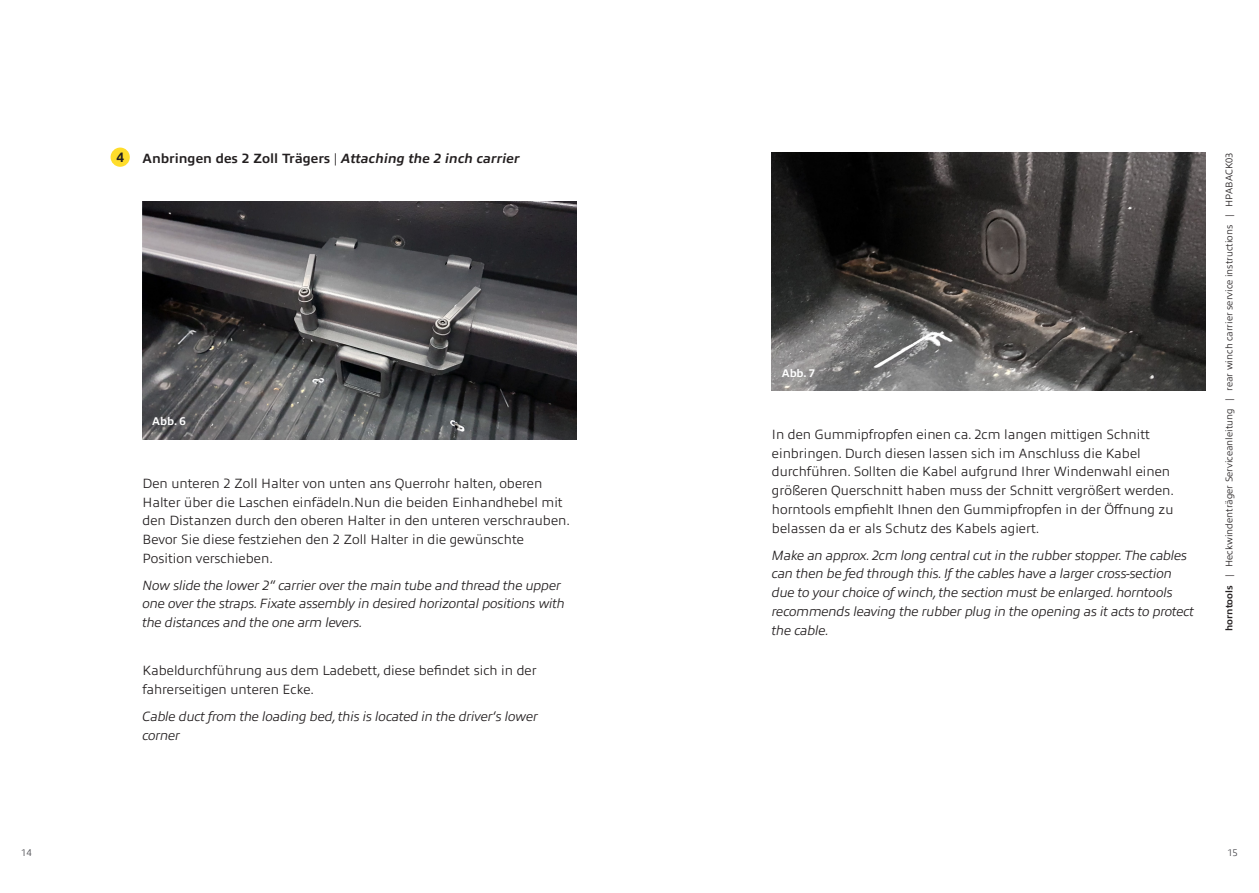
<style>
.page{position:relative;width:1259px;height:893px;background:#fff}
.page>*{position:absolute;margin:0;border:0;box-sizing:border-box;transform-origin:0 0}
.Text_DE{font:300 13.5px/18.8px "Allumi Std";color:#231f20}
.Text_EN{font:italic 300 13.5px/18.8px "Allumi Std";letter-spacing:-.02em;color:#231f20}
.Heading_1{font:700 13.5px "Allumi Std";color:#231f20}
.Abb__NR{font:700 11.25px "Allumi Std";color:#fff}
.t1{font:300 9.75px "Allumi Std";color:#231f20}
.t2{font:300 9.75px "Allumi Std";color:#47474c}
.s1{font-weight:300}
.s2{font-style:italic}
.s3{font-weight:700}
</style>
<div class="page">
<div style="left:111px;top:148px;width:19px;height:19px;background:#ffdd2b;border-radius:50%"></div>
<img style="left:142px;top:201px;width:434px;height:238px">
<img style="left:772px;top:153px;width:433px;height:238px">
<p class="Heading_1" style="left:116px;top:150px;width:9px">4</p>
<p class="Heading_1" style="left:143px;top:151px;width:379px">Anbringen des 2 Zoll Trägers <span class="s1">|</span> <span class="s2">Attaching the 2 inch carrier</span></p>
<p class="Abb__NR" style="left:152px;top:415px;width:35px">Abb. 6</p>
<p class="Text_DE" style="left:142px;top:474px;width:429px">Den unteren 2 Zoll Halter von unten ans Querrohr halten, oberen Halter über die Laschen einfädeln.Nun die beiden Einhandhebel mit den Distanzen durch den oberen Halter in den unteren verschrauben.<br>Bevor Sie diese festziehen den 2 Zoll Halter in die gewünschte Position verschieben.</p>
<p class="Text_EN" style="left:142px;top:576px;width:424px">Now slide the lower 2“ carrier over the main tube and thread the upper one over the straps. Fixate assembly in desired horizontal positions with the distances and the one arm levers.</p>
<p class="Text_DE" style="left:142px;top:661px;width:396px">Kabeldurchführung aus dem Ladebett, diese befindet sich in der fahrerseitigen unteren Ecke.</p>
<p class="Text_EN" style="left:142px;top:707px;width:397px">Cable duct from the loading bed, this is located in the driver‘s lower corner</p>
<p class="Abb__NR" style="left:782px;top:367px;width:35px">Abb. 7</p>
<p class="Text_DE" style="left:772px;top:425px;width:403px">In den Gummipfropfen einen ca. 2cm langen mittigen Schnitt einbringen. Durch diesen lassen sich im Anschluss die Kabel durchführen. Sollten die Kabel aufgrund Ihrer Windenwahl einen größeren Querschnitt haben muss der Schnitt vergrößert werden. horntools empfiehlt Ihnen den Gummipfropfen in der Öffnung zu belassen da er als Schutz des Kabels agiert.</p>
<p class="Text_EN" style="left:772px;top:546px;width:423px">Make an approx. 2cm long central cut in the rubber stopper. The cables can then be fed through this. If the cables have a larger cross-section due to your choice of winch, the section must be enlarged. horntools recommends leaving the rubber plug in the opening as it acts to protect the cable.</p>
<p class="t1" style="left:1224px;top:631px;width:480px;rotate:-90deg"><span class="s3">horntools</span> | Heckwindenträger Serviceanleitung | rear winch carrier service instructions | HPABACK03</p>
<p class="t2" style="left:21px;top:847px;width:12px">14</p>
<p class="t2" style="left:1227px;top:847px;width:12px">15</p>
</div>
